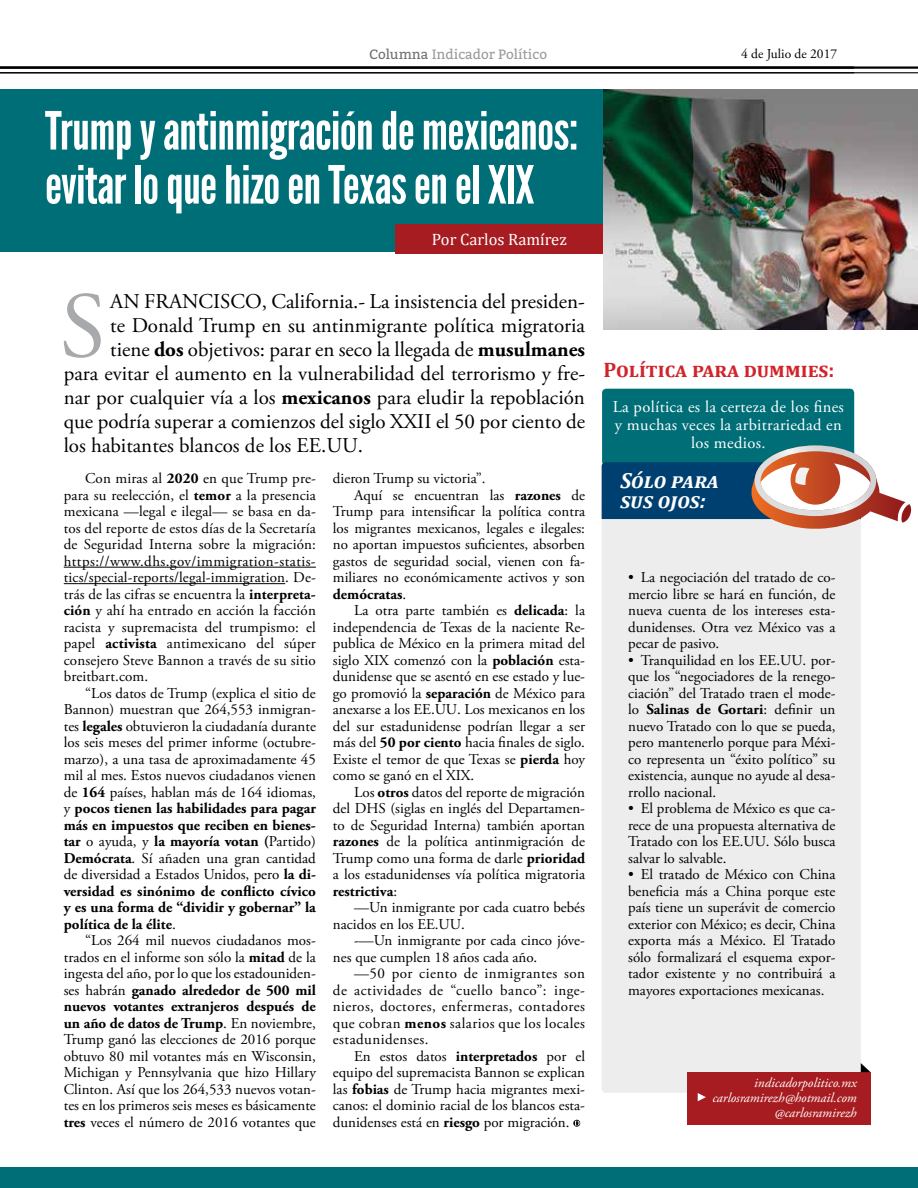
<style>
.page{position:relative;width:918px;height:1188px;background:#fff}
.page>*{position:absolute;margin:0;border:0;box-sizing:border-box;transform-origin:0 0}
.t1{font:93.45px "Adobe Garamond Pro";color:#a7a9ac}
.t2{font:52.5px/54px "League Gothic";letter-spacing:-.01em;color:#fff}
.t3{font:italic 700 21.9px/19.5px "Cambria";color:#fff}
.t4{font:21px "Adobe Garamond Pro";color:#000}
.t5{font:700 21px "Cambria";color:#d2232a}
.t6{font:16.5px/18px "Adobe Garamond Pro";letter-spacing:.02em;color:#fff;text-align:center}
.t7{font:16.5px "Cambria";color:#fff}
.t8{font:15px/16.5px "Adobe Garamond Pro";color:#000;text-align:justify}
.t9{font:15px "Adobe Garamond Pro";letter-spacing:.03em;color:#000}
.t10{font:700 15px "Adobe Garamond Pro";color:#000}
.t11{font:italic 13.5px/15px "Adobe Garamond Pro";color:#fff;text-align:right}
.t12{font:13.5px "Bitter";color:#999b9e}
.t13{font:13.5px "Adobe Garamond Pro";color:#000}
.s1{color:#717275}
.s2{font-weight:700}
.s3{font-weight:400}
</style>
<div class="page">
<hr style="left:0;top:66px;width:918px;height:3px;background:#000">
<hr style="left:0;top:72px;width:918px;height:1px;background:#000">
<svg style="left:574px;top:1121px;width:6px;height:5px"></svg>
<div style="left:602px;top:389px;width:252px;height:77px;background:#006e77;border-radius:4px"></div>
<hr style="left:64px;top:567px;width:252px;height:1px;background:#000">
<hr style="left:64px;top:583px;width:221px;height:1px;background:#000">
<div style="left:602px;top:494px;width:259px;height:599px;background:#ededee;border-radius:4px"></div>
<svg style="left:602px;top:445px;width:310px;height:84px"></svg>
<div style="left:687px;top:1072px;width:184px;height:52px;background:#a71c20"></div>
<svg style="left:698px;top:1093px;width:8px;height:8px"></svg>
<svg style="left:861px;top:1063px;width:10px;height:9px"></svg>
<div style="left:0;top:89px;width:918px;height:163px;background:#006e77"></div>
<div style="left:395px;top:224px;width:209px;height:29px;background:#a71c20"></div>
<img style="left:604px;top:89px;width:314px;height:241px">
<div style="left:0;top:1167px;width:918px;height:21px;background:#006e77"></div>
<p class="t12" style="left:369px;top:45px;width:179px"><span class="s1">Columna</span> Indicador Político</p>
<p class="t13" style="left:741px;top:46px;width:98px">4 de Julio de 2017</p>
<h2 class="t2" style="left:45px;top:104px;width:535px">Trump y antinmigración de mexicanos: evitar lo que hizo en Texas en el XIX</h2>
<p class="t7" style="left:432px;top:230px;width:136px">Por Carlos Ramírez</p>
<h1 class="t1" style="left:60px;top:271px;width:47px">S</h1>
<h3 class="t4" style="left:110px;top:289px;width:476px">AN FRANCISCO, California.- La insistencia del presiden-</h3>
<h3 class="t4" style="left:110px;top:313px;width:476px">te Donald Trump en su antinmigrante política migratoria</h3>
<h3 class="t4" style="left:110px;top:337px;width:476px">tiene <span class="s2">dos</span> objetivos: parar en seco la llegada de <span class="s2">musulmanes</span></h3>
<h3 class="t4" style="left:64px;top:361px;width:523px">para evitar el aumento en la vulnerabilidad del terrorismo y fre-</h3>
<h3 class="t4" style="left:64px;top:385px;width:523px">nar por cualquier vía a los <span class="s2">mexicanos</span> para eludir la repoblación</h3>
<h3 class="t4" style="left:64px;top:409px;width:523px">que podría superar a comienzos del siglo XXII el 50 por ciento de</h3>
<h3 class="t4" style="left:64px;top:433px;width:301px">los habitantes blancos de los EE.UU.</h3>
<p class="t8" style="left:64px;top:471px;width:254px;text-indent:21px">Con miras al <span class="s2">2020</span> en que Trump pre&shy;para su reelección, el <span class="s2">temor</span> a la presencia mexicana —legal e ilegal— se basa en da&shy;tos del reporte de estos días de la Secretaría de Seguridad Interna sobre la migración: https://www.dhs.gov/immigration-statis&shy;tics/special-reports/legal-immigration. De&shy;trás de las cifras se encuentra la <span class="s2">interpreta&shy;ción</span> y ahí ha entrado en acción la facción racista y supremacista del trumpismo: el papel <span class="s2">activista</span> antimexicano del súper consejero Steve Bannon a través de su sitio breitbart.com.</p>
<p class="t8" style="left:64px;top:685px;width:254px;text-indent:21px">“Los datos de Trump (explica el sitio de Bannon) muestran que 264,553 inmigran&shy;tes <span class="s2">legales</span> obtuvieron la ciudadanía durante los seis meses del primer informe (octubre&shy;marzo), a una tasa de aproximadamente 45 mil al mes. Estos nuevos ciudadanos vienen de <span class="s2">164</span> países, hablan más de 164 idiomas, y <span class="s2">pocos tienen las habilidades para pagar más en impuestos que reciben en bienes&shy;tar</span> o ayuda, y <span class="s2">la mayoría votan (</span>Partido)<br><span class="s2">Demócrata</span>. Sí añaden una gran cantidad de diversidad a Estados Unidos, pero <span class="s2">la di&shy;versidad es sinónimo de conflicto cívico y es una forma de “dividir y gobernar” la política de la élite</span>.</p>
<p class="t8" style="left:64px;top:933px;width:254px;text-indent:21px">“Los 264 mil nuevos ciudadanos mos&shy;trados en el informe son sólo la <span class="s2">mitad</span> de la ingesta del año, por lo que los estadouniden&shy;ses habrán <span class="s2">ganado alrededor de 500 mil nuevos votantes extranjeros después de un año de datos de Trump</span>. En noviembre, Trump ganó las elecciones de 2016 porque obtuvo 80 mil votantes más en Wisconsin, Michigan y Pennsylvania que hizo Hillary Clinton. Así que los 264,533 nuevos votan&shy;tes en los primeros seis meses es básicamente <span class="s2">tres</span> veces el número de 2016 votantes que</p>
<p class="t8" style="left:333px;top:471px;width:154px">dieron Trump su victoria”.</p>
<p class="t8" style="left:354px;top:487px;width:232px">Aquí se encuentran las <span class="s2">razones</span> de</p>
<p class="t8" style="left:333px;top:504px;width:254px">Trump para intensificar la política contra</p>
<p class="t8" style="left:333px;top:520px;width:254px">los migrantes mexicanos, legales e ilegales:</p>
<p class="t8" style="left:333px;top:537px;width:254px">no aportan impuestos suficientes, absorben</p>
<p class="t8" style="left:333px;top:553px;width:254px">gastos de seguridad social, vienen con fa-</p>
<p class="t8" style="left:333px;top:570px;width:254px">miliares no económicamente activos y son</p>
<p class="t10" style="left:333px;top:585px;width:75px">demócratas<span class="s3">.</span></p>
<p class="t8" style="left:354px;top:603px;width:232px">La otra parte también es <span class="s2">delicada</span>: la</p>
<p class="t8" style="left:333px;top:619px;width:254px">independencia de Texas de la naciente Re-</p>
<p class="t8" style="left:333px;top:636px;width:254px">publica de México en la primera mitad del</p>
<p class="t8" style="left:333px;top:652px;width:254px">siglo XIX comenzó con la <span class="s2">población</span> esta-</p>
<p class="t8" style="left:333px;top:669px;width:254px">dunidense que se asentó en ese estado y lue-</p>
<p class="t8" style="left:333px;top:685px;width:254px">go promovió la <span class="s2">separación</span> de México para</p>
<p class="t8" style="left:333px;top:702px;width:254px">anexarse a los EE.UU. Los mexicanos en los</p>
<p class="t8" style="left:333px;top:718px;width:254px">del sur estadunidense podrían llegar a ser</p>
<p class="t8" style="left:333px;top:735px;width:254px">más del <span class="s2">50 por ciento</span> hacia finales de siglo.</p>
<p class="t8" style="left:333px;top:751px;width:254px">Existe el temor de que Texas se <span class="s2">pierda</span> hoy</p>
<p class="t8" style="left:333px;top:768px;width:143px">como se ganó en el XIX.</p>
<p class="t8" style="left:354px;top:784px;width:232px">Los <span class="s2">otros</span> datos del reporte de migración</p>
<p class="t8" style="left:333px;top:801px;width:254px">del DHS (siglas en inglés del Departamen-</p>
<p class="t8" style="left:333px;top:817px;width:254px">to de Seguridad Interna) también aportan</p>
<p class="t8" style="left:333px;top:834px;width:254px"><span class="s2">razones</span> de la política antinmigración de</p>
<p class="t8" style="left:333px;top:850px;width:254px">Trump como una forma de darle <span class="s2">prioridad</span></p>
<p class="t8" style="left:333px;top:867px;width:254px">a los estadunidenses vía política migratoria</p>
<p class="t10" style="left:333px;top:882px;width:66px">restrictiva<span class="s3">:</span></p>
<p class="t8" style="left:354px;top:900px;width:232px">—Un inmigrante por cada cuatro bebés</p>
<p class="t8" style="left:333px;top:916px;width:133px">nacidos en los EE.UU.</p>
<p class="t8" style="left:354px;top:933px;width:232px">-—Un inmigrante por cada cinco jóve-</p>
<p class="t8" style="left:333px;top:949px;width:206px">nes que cumplen 18 años cada año.</p>
<p class="t9" style="left:354px;top:964px;width:232px">—50 por ciento de inmigrantes son</p>
<p class="t9" style="left:333px;top:981px;width:254px">de actividades de “cuello banco”: inge-</p>
<p class="t9" style="left:333px;top:997px;width:254px">nieros, doctores, enfermeras, contadores</p>
<p class="t9" style="left:333px;top:1014px;width:254px">que cobran <span class="s2">menos</span> salarios que los locales</p>
<p class="t9" style="left:333px;top:1030px;width:97px">estadunidenses.</p>
<p class="t8" style="left:354px;top:1048px;width:232px">En estos datos <span class="s2">interpretados</span> por el</p>
<p class="t8" style="left:333px;top:1065px;width:254px">equipo del supremacista Bannon se explican</p>
<p class="t8" style="left:333px;top:1081px;width:254px">las <span class="s2">fobias</span> de Trump hacia migrantes mexi-</p>
<p class="t8" style="left:333px;top:1098px;width:254px">canos: el dominio racial de los blancos esta-</p>
<p class="t8" style="left:333px;top:1114px;width:238px">dunidenses está en <span class="s2">riesgo</span> por migración.</p>
<h3 class="t5" style="left:603px;top:355px;width:233px">Política para dummies:</h3>
<p class="t6" style="left:613px;top:398px;width:233px">La política es la certeza de los fines y muchas veces la arbitrariedad en los medios.</p>
<h3 class="t3" style="left:620px;top:470px;width:100px">Sólo para sus ojos:</h3>
<p class="t8" style="left:628px;top:570px;width:209px">• La negociación del tratado de co&shy;mercio libre se hará en función, de nueva cuenta de los intereses esta&shy;dunidenses. Otra vez México vas a pecar de pasivo.</p>
<p class="t8" style="left:628px;top:652px;width:209px">• Tranquilidad en los EE.UU. por&shy;que los “negociadores de la renego&shy;ciación” del Tratado traen el mode&shy;lo <span class="s2">Salinas de Gortari</span>: definir un nuevo Tratado con lo que se pueda, pero mantenerlo porque para Méxi&shy;co representa un “éxito político” su existencia, aunque no ayude al desa&shy;rrollo nacional.</p>
<p class="t8" style="left:628px;top:801px;width:209px">• El problema de México es que ca&shy;rece de una propuesta alternativa de Tratado con los EE.UU. Sólo busca salvar lo salvable.</p>
<p class="t8" style="left:628px;top:867px;width:209px">• El tratado de México con China beneficia más a China porque este país tiene un superávit de comercio exterior con México; es decir, China exporta más a México. El Tratado sólo formalizará el esquema expor&shy;tador existente y no contribuirá a mayores exportaciones mexicanas.</p>
<p class="t11" style="left:712px;top:1076px;width:146px">indicadorpolitico.mx carlosramirezh@hotmail.com @carlosramirezh</p>
</div>
